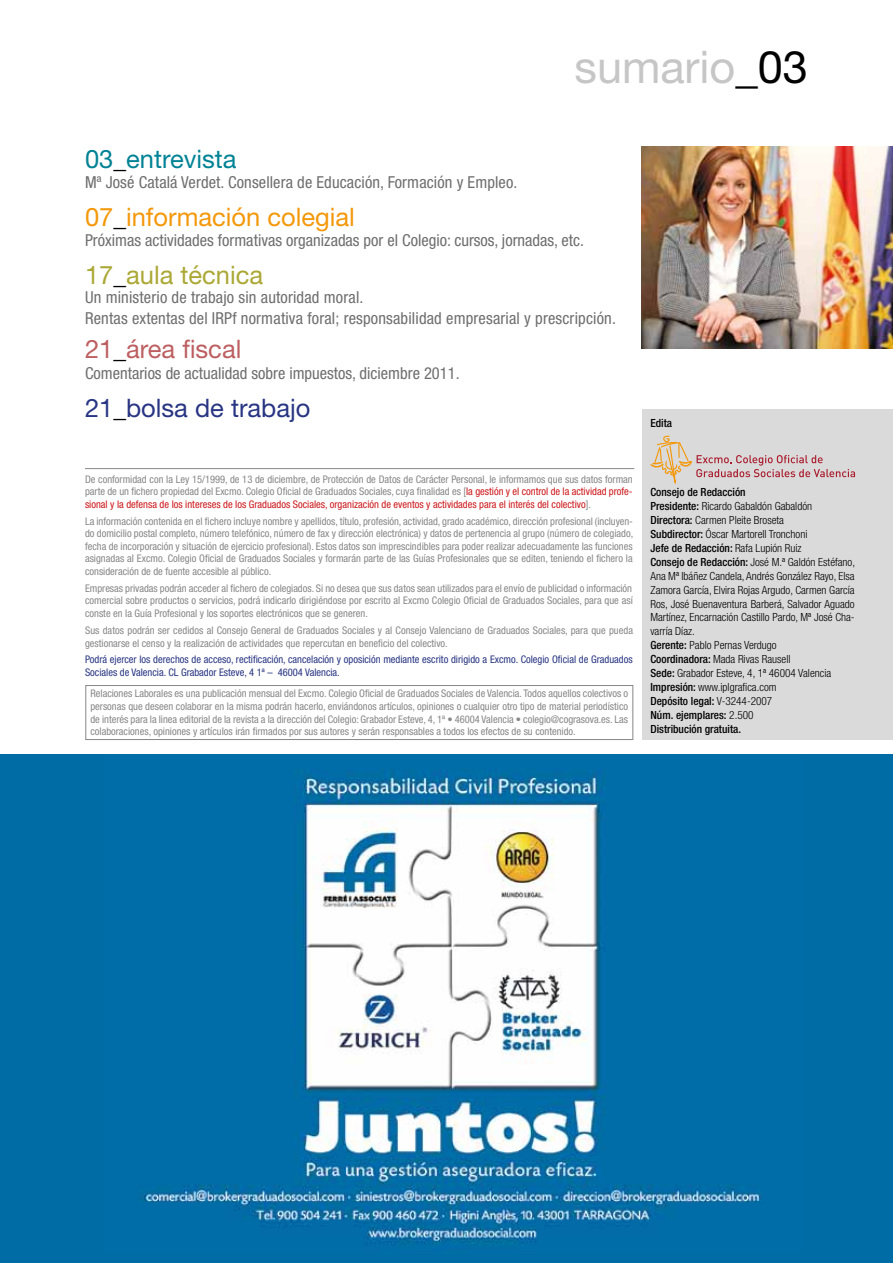
<style>
.page{position:relative;width:893px;height:1263px;background:#fff}
.page>*{position:absolute;margin:0;border:0;box-sizing:border-box;transform-origin:0 0}
.t1{font:45px "Helvetica Neue LT Std";color:#c6c6c6}
.t2{font:25.5px "Helvetica Neue LT Std";color:#f4980a}
.t3{font:25.5px "Helvetica Neue LT Std";color:#283583}
.t4{font:25.5px "Helvetica Neue LT Std";color:#aba835}
.t5{font:25.5px "Helvetica Neue LT Std";color:#008295}
.t6{font:25.5px "Helvetica Neue LT Std";color:#bd5f61}
.t7{font:condensed 16.5px/21px "Helvetica Neue LT Std";letter-spacing:.005em;color:#706f6f}
.t8{font:300 condensed 11.25px/14px "Helvetica Neue LT Std";color:#000}
.t9{font:500 condensed 11.25px "Helvetica Neue LT Std";color:#000}
.t10{font:condensed 10.5px/12.6px "Helvetica Neue LT Std";color:#878787;text-align:justify}
.t11{font:condensed 10.5px/12.6px "Helvetica Neue LT Std";color:#283583}
.s1{color:#000}
.s2{color:#cd171a}
.s3{font-weight:500}
</style>
<div class="page">
<div style="left:642px;top:409px;width:251px;height:331px;background:#dadada"></div>
<div style="left:85px;top:685px;width:548px;height:55px;border:1px solid #878787"></div>
<svg style="left:650px;top:435px;width:205px;height:49px"></svg>
<div style="left:0;top:754px;width:893px;height:509px;background:#006ca5"></div>
<img style="left:139px;top:771px;width:622px;height:474px">
<hr style="left:85px;top:468px;width:549px;height:1px;background:#878787">
<img style="left:642px;top:146px;width:251px;height:203px">
<h1 class="t1" style="left:574px;top:40px;width:235px">sumario<span class="s1">_03</span></h1>
<h2 class="t5" style="left:85px;top:144px;width:153px">03<span class="s1">_</span>entrevista</h2>
<h3 class="t7" style="left:85px;top:171px;width:434px">Mª José Catalá Verdet. Consellera de Educación, Formación y Empleo.</h3>
<h2 class="t2" style="left:85px;top:201px;width:271px">07<span class="s1">_</span>información colegial</h2>
<h3 class="t7" style="left:85px;top:229px;width:501px">Próximas actividades formativas organizadas por el Colegio: cursos, jornadas, etc.</h3>
<h2 class="t4" style="left:85px;top:259px;width:180px">17<span class="s1">_</span>aula técnica</h2>
<h3 class="t7" style="left:85px;top:287px;width:532px">Un ministerio de trabajo sin autoridad moral.<br>Rentas extentas del IRPf normativa foral; responsabilidad empresarial y prescripción.</h3>
<h2 class="t6" style="left:85px;top:334px;width:158px">21<span class="s1">_</span>área fiscal</h2>
<h3 class="t7" style="left:85px;top:363px;width:376px">Comentarios de actualidad sobre impuestos, diciembre 2011.</h3>
<h2 class="t3" style="left:85px;top:393px;width:227px">21<span class="s1">_</span>bolsa de trabajo</h2>
<p class="t9" style="left:650px;top:416px;width:23px">Edita</p>
<p class="t10" style="left:85px;top:472px;width:549px">De conformidad con la Ley 15/1999, de 13 de diciembre, de Protección de Datos de Carácter Personal, le informamos que sus datos forman parte de un fichero propiedad del Excmo. Colegio Oficial de Graduados Sociales, cuya finalidad es [<span class="s2">la gestión y el control de la actividad profe&shy;sional y la defensa de los intereses de los Graduados Sociales, organización de eventos y actividades para el interés del colectivo</span>].</p>
<p class="t10" style="left:85px;top:514px;width:550px">La información contenida en el fichero incluye nombre y apellidos, título, profesión, actividad, grado académico, dirección profesional (incluyen&shy;do domicilio postal completo, número telefónico, número de fax y dirección electrónica) y datos de pertenencia al grupo (número de colegiado, fecha de incorporación y situación de ejercicio profesional). Estos datos son imprescindibles para poder realizar adecuadamente las funciones asignadas al Excmo. Colegio Oficial de Graduados Sociales y formarán parte de las Guías Profesionales que se editen, teniendo el fichero la consideración de de fuente accesible al público.</p>
<p class="t10" style="left:85px;top:582px;width:549px">Empresas privadas podrán acceder al fichero de colegiados. Si no desea que sus datos sean utilizados para el envío de publicidad o información comercial sobre productos o servicios, podrá indicarlo dirigiéndose por escrito al Excmo Colegio Oficial de Graduados Sociales, para que así conste en la Guía Profesional y los soportes electrónicos que se generen.</p>
<p class="t10" style="left:85px;top:624px;width:550px">Sus datos podrán ser cedidos al Consejo General de Graduados Sociales y al Consejo Valenciano de Graduados Sociales, para que pueda gestionarse el censo y la realización de actividades que repercutan en beneficio del colectivo.</p>
<p class="t11" style="left:85px;top:653px;width:549px">Podrá ejercer los derechos de acceso, rectificación, cancelación y oposición mediante escrito dirigido a Excmo. Colegio Oficial de Graduados<br>Sociales de Valencia. CL Grabador Esteve, 4 1ª – 46004 Valencia.</p>
<p class="t10" style="left:90px;top:687px;width:539px">Relaciones Laborales es una publicación mensual del Excmo. Colegio Oficial de Graduados Sociales de Valencia. Todos aquellos colectivos o personas que deseen colaborar en la misma podrán hacerlo, enviándonos artículos, opiniones o cualquier otro tipo de material periodístico de interés para la linea editorial de la revista a la dirección del Colegio: Grabador Esteve, 4, 1ª • 46004 Valencia • colegio@cograsova.es. Las colaboraciones, opiniones y artículos irán firmados por sus autores y serán responsables a todos los efectos de su contenido.</p>
<p class="t8" style="left:650px;top:485px;width:206px"><span class="s3">Consejo de Redacción<br>Presidente:</span> Ricardo Gabaldón Gabaldón <span class="s3">Directora:</span> Carmen Pleite Broseta<br><span class="s3">Subdirector:</span> Óscar Martorell Tronchoni<br><span class="s3">Jefe de Redacción:</span> Rafa Lupión Ruiz<br><span class="s3">Consejo de Redacción:</span> José M.ª Galdón Estéfano, Ana Mª Ibáñez Candela, Andrés González Rayo, Elsa Zamora García, Elvira Rojas Argudo, Carmen García Ros, José Buenaventura Barberá, Salvador Aguado Martínez, Encarnación Castillo Pardo, Mª José Cha&shy;varría Díaz.<br><span class="s3">Gerente:</span> Pablo Pernas Verdugo<br><span class="s3">Coordinadora:</span> Mada Rivas Rausell<br><span class="s3">Sede:</span> Grabador Esteve, 4, 1ª 46004 Valencia <span class="s3">Impresión:</span> www.iplgrafica.com<br><span class="s3">Depósito legal:</span> V-3244-2007<br><span class="s3">Núm. ejemplares:</span> 2.500<br><span class="s3">Distribución gratuita.</span></p>
</div>
